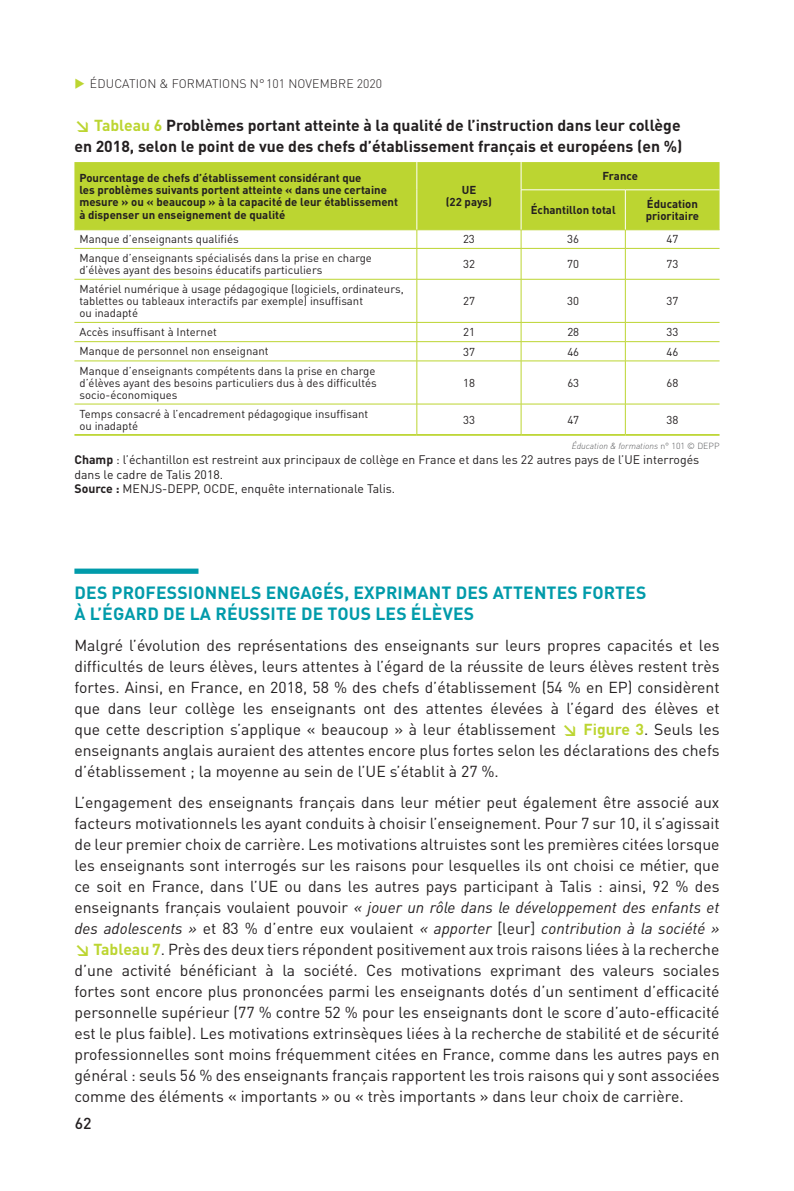
<style>
.page{position:relative;width:794px;height:1191px;background:#fff}
.page>*{position:absolute;margin:0;border:0;box-sizing:border-box;transform-origin:0 0}
.Niveau_1{font:700 17.5px/21px "DINOT";letter-spacing:.01em;color:#009baa}
.Courant{font:15.75px/21px "DINOT";color:#231f20;text-align:justify}
.t1{font:700 15.75px/21px "DINOT";color:#231f20}
.t2{font:500 15.75px "DINOT";color:#231f20}
.Courant-2{font:12.25px/14.7px "DINOT";color:#231f20}
.Titre_courant__gauch{font:300 12.25px "DINOT";letter-spacing:.01em;color:#231f20}
.Courant-3{font:11.38px/12.2px "DINOT";color:#231f20}
.Courant-4{font:700 11.38px/12.2px "DINOT";color:#231f20}
.t3{font:italic 300 8.75px "DINOT";color:#57585a}
.s1{color:#bcd531}
.s2{font-style:normal}
.s3{font-weight:700}
.s4{font-weight:700;color:#bcd531}
.s5{font-style:italic}
</style>
<div class="page">
<div style="left:74px;top:568px;width:124px;height:6px;background:#009baa"></div>
<div style="left:74px;top:162px;width:645px;height:67px;background:#bcd531"></div>
<hr style="left:74px;top:229px;width:343px;height:1px;background:#bcd531">
<hr style="left:417px;top:229px;width:104px;height:1px;background:#bcd531">
<svg style="left:416px;top:230px;width:1px;height:18px"></svg>
<hr style="left:521px;top:229px;width:104px;height:1px;background:#bcd531">
<svg style="left:521px;top:230px;width:1px;height:18px"></svg>
<hr style="left:625px;top:229px;width:94px;height:1px;background:#bcd531">
<svg style="left:625px;top:230px;width:1px;height:18px"></svg>
<hr style="left:74px;top:248px;width:343px;height:1px;background:#bcd531">
<hr style="left:417px;top:248px;width:104px;height:1px;background:#bcd531">
<hr style="left:416px;top:249px;width:1px;height:30px;background:#bcd531">
<hr style="left:521px;top:248px;width:104px;height:1px;background:#bcd531">
<hr style="left:521px;top:249px;width:1px;height:30px;background:#bcd531">
<hr style="left:625px;top:248px;width:94px;height:1px;background:#bcd531">
<hr style="left:625px;top:249px;width:1px;height:30px;background:#bcd531">
<hr style="left:74px;top:279px;width:343px;height:1px;background:#bcd531">
<hr style="left:417px;top:279px;width:104px;height:1px;background:#bcd531">
<hr style="left:416px;top:279px;width:1px;height:43px;background:#bcd531">
<hr style="left:521px;top:279px;width:104px;height:1px;background:#bcd531">
<hr style="left:521px;top:279px;width:1px;height:43px;background:#bcd531">
<hr style="left:625px;top:279px;width:94px;height:1px;background:#bcd531">
<hr style="left:625px;top:279px;width:1px;height:43px;background:#bcd531">
<hr style="left:74px;top:322px;width:343px;height:1px;background:#bcd531">
<hr style="left:417px;top:322px;width:104px;height:1px;background:#bcd531">
<hr style="left:521px;top:322px;width:104px;height:1px;background:#bcd531">
<hr style="left:625px;top:322px;width:94px;height:1px;background:#bcd531">
<hr style="left:74px;top:341px;width:343px;height:1px;background:#bcd531">
<hr style="left:417px;top:341px;width:104px;height:1px;background:#bcd531">
<svg style="left:416px;top:323px;width:1px;height:37px"></svg>
<hr style="left:521px;top:341px;width:104px;height:1px;background:#bcd531">
<svg style="left:521px;top:323px;width:1px;height:37px"></svg>
<hr style="left:625px;top:341px;width:94px;height:1px;background:#bcd531">
<svg style="left:625px;top:323px;width:1px;height:37px"></svg>
<hr style="left:74px;top:360px;width:343px;height:1px;background:#bcd531">
<hr style="left:417px;top:360px;width:104px;height:1px;background:#bcd531">
<hr style="left:416px;top:361px;width:1px;height:43px;background:#bcd531">
<hr style="left:521px;top:360px;width:104px;height:1px;background:#bcd531">
<hr style="left:521px;top:361px;width:1px;height:43px;background:#bcd531">
<hr style="left:625px;top:360px;width:94px;height:1px;background:#bcd531">
<hr style="left:625px;top:361px;width:1px;height:43px;background:#bcd531">
<hr style="left:74px;top:404px;width:343px;height:1px;background:#bcd531">
<hr style="left:417px;top:404px;width:104px;height:1px;background:#bcd531">
<hr style="left:416px;top:404px;width:1px;height:30px;background:#bcd531">
<hr style="left:521px;top:404px;width:104px;height:1px;background:#bcd531">
<hr style="left:521px;top:404px;width:1px;height:30px;background:#bcd531">
<hr style="left:625px;top:404px;width:94px;height:1px;background:#bcd531">
<hr style="left:625px;top:404px;width:1px;height:30px;background:#bcd531">
<svg style="left:416px;top:162px;width:1px;height:28px"></svg>
<hr style="left:416px;top:190px;width:1px;height:39px;background:#fff">
<svg style="left:521px;top:162px;width:1px;height:27px"></svg>
<hr style="left:521px;top:189px;width:104px;height:1px;background:#fff">
<hr style="left:521px;top:190px;width:1px;height:39px;background:#fff">
<hr style="left:625px;top:189px;width:94px;height:1px;background:#fff">
<hr style="left:625px;top:190px;width:1px;height:39px;background:#fff">
<hr style="left:74px;top:434px;width:343px;height:2px;background:#bcd531">
<hr style="left:417px;top:434px;width:104px;height:2px;background:#bcd531">
<hr style="left:521px;top:434px;width:104px;height:2px;background:#bcd531">
<hr style="left:625px;top:434px;width:94px;height:2px;background:#bcd531">
<p class="Titre_courant__gauch" style="left:74px;top:76px;width:309px"><span class="s1">◆</span> ÉDUCATION &amp; FORMATIONS N°101 NOVEMBRE 2020</p>
<p class="t1" style="left:74px;top:114px;width:609px"><span class="s1">↘ Tableau 6</span> Problèmes portant atteinte à la qualité de l’instruction dans leur collège en 2018, selon le point de vue des chefs d’établissement français et européens (en %)</p>
<p class="Courant-4" style="left:79px;top:171px;width:320px">Pourcentage de chefs d’établissement considérant que<br>les problèmes suivants portent atteinte « dans une certaine mesure » ou « beaucoup » à la capacité de leur établissement à dispenser un enseignement de qualité</p>
<p class="Courant-4" style="left:602px;top:170px;width:37px">France</p>
<p class="Courant-4" style="left:530px;top:203px;width:87px">Échantillon total</p>
<p class="Courant-4" style="left:646px;top:197px;width:55px">Éducation prioritaire</p>
<p class="Courant-4" style="left:446px;top:184px;width:48px;text-align:center">UE<br>(22 pays)</p>
<p class="Courant-3" style="left:79px;top:233px;width:161px">Manque d’enseignants qualifiés</p>
<p class="Courant-3" style="left:463px;top:233px;width:13px">23</p>
<p class="Courant-3" style="left:567px;top:233px;width:13px">36</p>
<p class="Courant-3" style="left:666px;top:233px;width:13px">47</p>
<p class="Courant-3" style="left:79px;top:252px;width:294px">Manque d’enseignants spécialisés dans la prise en charge d’élèves ayant des besoins éducatifs particuliers</p>
<p class="Courant-3" style="left:463px;top:258px;width:13px">32</p>
<p class="Courant-3" style="left:567px;top:258px;width:13px">70</p>
<p class="Courant-3" style="left:666px;top:258px;width:13px">73</p>
<p class="Courant-3" style="left:79px;top:282px;width:326px">Matériel numérique à usage pédagogique (logiciels, ordinateurs, tablettes ou tableaux interactifs par exemple) insuffisant<br>ou inadapté</p>
<p class="Courant-3" style="left:463px;top:295px;width:13px">27</p>
<p class="Courant-3" style="left:567px;top:295px;width:13px">30</p>
<p class="Courant-3" style="left:666px;top:295px;width:13px">37</p>
<p class="Courant-3" style="left:79px;top:326px;width:139px">Accès insuffisant à Internet</p>
<p class="Courant-3" style="left:463px;top:326px;width:13px">21</p>
<p class="Courant-3" style="left:567px;top:326px;width:13px">28</p>
<p class="Courant-3" style="left:666px;top:326px;width:13px">33</p>
<p class="Courant-3" style="left:79px;top:345px;width:191px">Manque de personnel non enseignant</p>
<p class="Courant-3" style="left:463px;top:345px;width:13px">37</p>
<p class="Courant-3" style="left:567px;top:345px;width:13px">46</p>
<p class="Courant-3" style="left:666px;top:345px;width:13px">46</p>
<p class="Courant-3" style="left:79px;top:364px;width:299px">Manque d’enseignants compétents dans la prise en charge d’élèves ayant des besoins particuliers dus à des difficultés socio-économiques</p>
<p class="Courant-3" style="left:463px;top:376px;width:13px">18</p>
<p class="Courant-3" style="left:567px;top:376px;width:13px">63</p>
<p class="Courant-3" style="left:666px;top:376px;width:13px">68</p>
<p class="Courant-3" style="left:79px;top:407px;width:290px">Temps consacré à l’encadrement pédagogique insuffisant ou inadapté</p>
<p class="Courant-3" style="left:463px;top:413px;width:13px">33</p>
<p class="Courant-3" style="left:567px;top:413px;width:13px">47</p>
<p class="Courant-3" style="left:666px;top:413px;width:13px">38</p>
<p class="t3" style="left:572px;top:441px;width:149px">Éducation &amp; formations <span class="s2">n° 101 © DEPP</span></p>
<p class="Courant-2" style="left:74px;top:452px;width:626px"><span class="s3">Champ</span> : l’échantillon est restreint aux principaux de collège en France et dans les 22 autres pays de l’UE interrogés dans le cadre de Talis 2018.</p>
<p class="Courant-2" style="left:74px;top:481px;width:322px"><span class="s3">Source :</span> MENJS-DEPP, OCDE, enquête internationale Talis.</p>
<p class="Niveau_1" style="left:74px;top:581px;width:573px">DES PROFESSIONNELS ENGAGÉS, EXPRIMANT DES ATTENTES FORTES<br>À L’ÉGARD DE LA RÉUSSITE DE TOUS LES ÉLÈVES</p>
<p class="Courant" style="left:74px;top:634px;width:646px">Malgré l’évolution des représentations des enseignants sur leurs propres capacités et les difficultés de leurs élèves, leurs attentes à l’égard de la réussite de leurs élèves restent très fortes. Ainsi, en France, en 2018, 58 % des chefs d’établissement (54 % en EP) considèrent que dans leur collège les enseignants ont des attentes élevées à l’égard des élèves et que cette description s’applique « beaucoup » à leur établissement <span class="s4">↘ Figure 3</span>. Seuls les enseignants anglais auraient des attentes encore plus fortes selon les déclarations des chefs d’établissement ; la moyenne au sein de l’UE s’établit à 27 %.</p>
<p class="Courant" style="left:74px;top:791px;width:646px">L’engagement des enseignants français dans leur métier peut également être associé aux facteurs motivationnels les ayant conduits à choisir l’enseignement. Pour 7 sur 10, il s’agissait de leur premier choix de carrière. Les motivations altruistes sont les premières citées lorsque les enseignants sont interrogés sur les raisons pour lesquelles ils ont choisi ce métier, que ce soit en France, dans l’UE ou dans les autres pays participant à Talis : ainsi, 92 % des enseignants français voulaient pouvoir <span class="s5">« jouer un rôle dans le développement des enfants et des adolescents »</span> et 83 % d’entre eux voulaient <span class="s5">« apporter</span> [leur] <span class="s5">contribution à la société » </span><span class="s4">↘ Tableau 7</span>. Près des deux tiers répondent positivement aux trois raisons liées à la recherche d’une activité bénéficiant à la société. Ces motivations exprimant des valeurs sociales fortes sont encore plus prononcées parmi les enseignants dotés d’un sentiment d’efficacité personnelle supérieur (77 % contre 52 % pour les enseignants dont le score d’auto-efficacité est le plus faible). Les motivations extrinsèques liées à la recherche de stabilité et de sécurité professionnelles sont moins fréquemment citées en France, comme dans les autres pays en général : seuls 56 % des enseignants français rapportent les trois raisons qui y sont associées comme des éléments « importants » ou « très importants » dans leur choix de carrière.</p>
<p class="t2" style="left:75px;top:1112px;width:18px">62</p>
</div>
